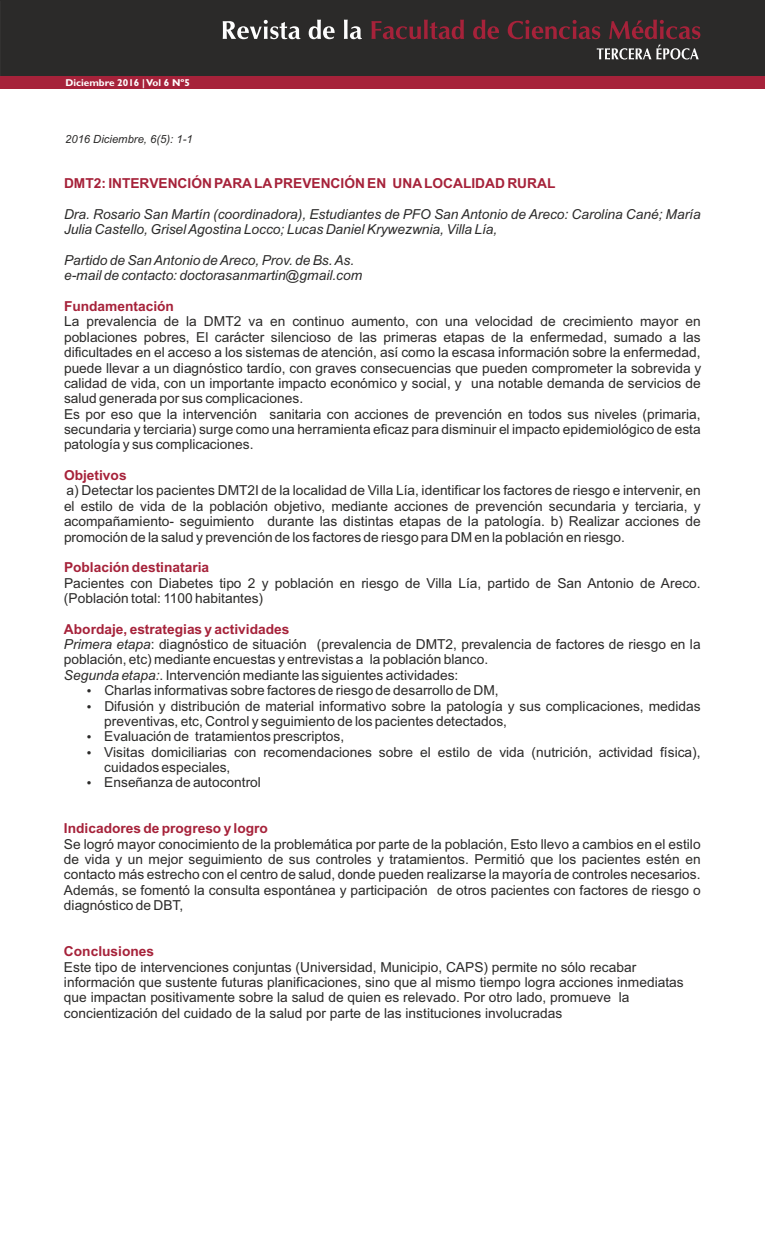
<style>
.page{position:relative;width:765px;height:1260px;background:#fff}
.page>*{position:absolute;margin:0;border:0;box-sizing:border-box;transform-origin:0 0}
.t1{font:13.75px/15.4px "Arial";color:#2b2a29}
.t2{font:italic 13.75px/15.4px "Arial";color:#2b2a29}
.t3{font:700 13.75px "Arial";color:#a6223a}
.t4{font:italic 11.25px "Arial";color:#2b2a29}
.t5{font:700 10px "Gill Sans";color:#fefefe}
.s1{font-style:italic}
</style>
<div class="page">
<div style="left:0;top:0;width:765px;height:84px;background:#2b2a29"></div>
<svg style="left:223px;top:20px;width:77px;height:19px"></svg>
<svg style="left:309px;top:20px;width:53px;height:19px"></svg>
<svg style="left:371px;top:20px;width:329px;height:19px"></svg>
<svg style="left:597px;top:45px;width:102px;height:15px"></svg>
<div style="left:0;top:76px;width:765px;height:13px;background:#a6223a"></div>
<p class="t5" style="left:65px;top:79px;width:126px">Diciembre 2016 | Vol 6 Nº5</p>
<p class="t4" style="left:65px;top:135px;width:129px">2016 Diciembre, 6(5): 1-1</p>
<p class="t3" style="left:64px;top:178px;width:493px">DMT2: INTERVENCIÓN PARALAPREVENCIÓN EN UNALOCALIDAD RURAL</p>
<p class="t2" style="left:64px;top:208px;width:638px">Dra. Rosario San Martín (coordinadora), Estudiantes de PFO San Antonio de Areco: Carolina Cané; María<br>Julia Castello, Grisel Agostina Locco; Lucas Daniel Krywezwnia, Villa Lía,</p>
<p class="t2" style="left:64px;top:254px;width:300px">Partido de San Antonio de Areco, Prov. de Bs. As. e-mail de contacto: doctorasanmartin@gmail.com</p>
<p class="t3" style="left:64px;top:301px;width:112px">Fundamentación</p>
<p class="t1" style="left:64px;top:315px;width:639px">La prevalencia de la DMT2 va en continuo aumento, con una velocidad de crecimiento mayor en poblaciones pobres, El carácter silencioso de las primeras etapas de la enfermedad, sumado a las dificultades en el acceso a los sistemas de atención, así como la escasa información sobre la enfermedad, puede llevar a un diagnóstico tardío, con graves consecuencias que pueden comprometer la sobrevida y calidad de vida, con un importante impacto económico y social, y una notable demanda de servicios de salud generada por sus complicaciones.<br>Es por eso que la intervención sanitaria con acciones de prevención en todos sus niveles (primaria, secundaria y terciaria) surge como una herramienta eficaz para disminuir el impacto epidemiológico de esta patología y sus complicaciones.</p>
<p class="t3" style="left:64px;top:470px;width:64px">Objetivos</p>
<p class="t1" style="left:64px;top:484px;width:638px;text-align:justify">a) Detectar los pacientes DMT2I de la localidad de Villa Lía, identificar los factores de riesgo e intervenir, en el estilo de vida de la población objetivo, mediante acciones de prevención secundaria y terciaria, y acompañamiento- seguimiento durante las distintas etapas de la patología. b) Realizar acciones de promoción de la salud y prevención de los factores de riesgo para DM en la población en riesgo.</p>
<p class="t3" style="left:64px;top:562px;width:147px">Población destinataria</p>
<p class="t1" style="left:64px;top:576px;width:638px">Pacientes con Diabetes tipo 2 y población en riesgo de Villa Lía, partido de San Antonio de Areco. (Población total: 1100 habitantes)</p>
<p class="t3" style="left:64px;top:624px;width:227px">Abordaje, estrategias y actividades</p>
<p class="t1" style="left:64px;top:638px;width:638px"><span class="s1">Primera etapa</span>: diagnóstico de situación (prevalencia de DMT2, prevalencia de factores de riesgo en la</p>
<p class="t1" style="left:64px;top:653px;width:426px">población, etc) mediante encuestas y entrevistas a la población blanco.</p>
<p class="t1" style="left:64px;top:669px;width:396px"><span class="s1">Segunda etapa:</span>. Intervención mediante las siguientes actividades:</p>
<p class="t1" style="left:104px;top:684px;width:396px">Charlas informativas sobre factores de riesgo de desarrollo de DM,</p>
<p class="t1" style="left:104px;top:699px;width:598px">Difusión y distribución de material informativo sobre la patología y sus complicaciones, medidas</p>
<p class="t1" style="left:104px;top:715px;width:404px">preventivas, etc, Control y seguimiento de los pacientes detectados,</p>
<p class="t1" style="left:104px;top:730px;width:241px">Evaluación de tratamientos prescriptos,</p>
<p class="t1" style="left:104px;top:745px;width:598px">Visitas domiciliarias con recomendaciones sobre el estilo de vida (nutrición, actividad física),</p>
<p class="t1" style="left:104px;top:761px;width:128px">cuidados especiales,</p>
<p class="t1" style="left:104px;top:776px;width:158px">Enseñanza de autocontrol</p>
<p class="t3" style="left:64px;top:823px;width:206px">Indicadores de progreso y logro</p>
<p class="t1" style="left:64px;top:838px;width:638px;text-align:justify">Se logró mayor conocimiento de la problemática por parte de la población, Esto llevo a cambios en el estilo de vida y un mejor seguimiento de sus controles y tratamientos. Permitió que los pacientes estén en contacto más estrecho con el centro de salud, donde pueden realizarse la mayoría de controles necesarios.<br>Además, se fomentó la consulta espontánea y participación de otros pacientes con factores de riesgo o diagnóstico de DBT,</p>
<p class="t3" style="left:64px;top:946px;width:92px">Conclusiones</p>
<p class="t1" style="left:64px;top:960px;width:621px">Este tipo de intervenciones conjuntas (Universidad, Municipio, CAPS) permite no sólo recabar información que sustente futuras planificaciones, sino que al mismo tiempo logra acciones inmediatas que impactan positivamente sobre la salud de quien es relevado. Por otro lado, promueve la concientización del cuidado de la salud por parte de las instituciones involucradas</p>
</div>
